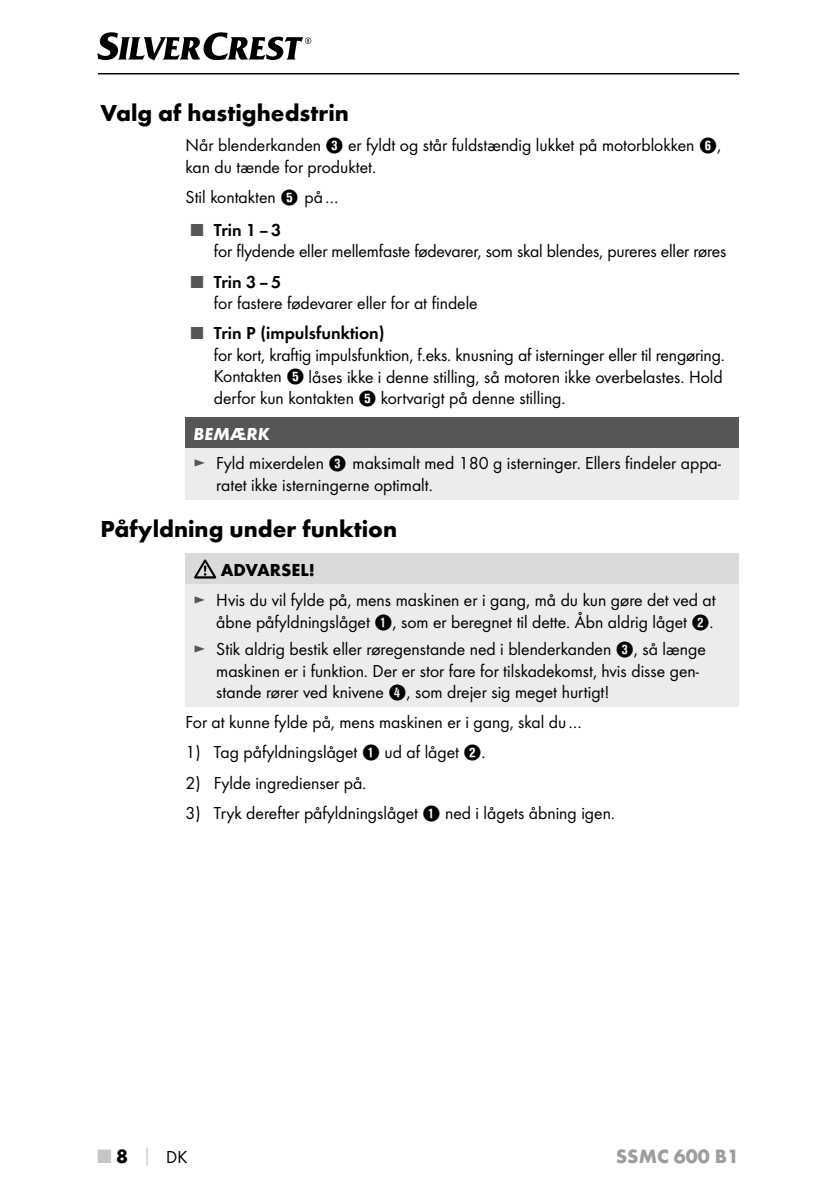
<style>
.page{position:relative;width:840px;height:1191px;background:#fff}
.page>*{position:absolute;margin:0;border:0;box-sizing:border-box;transform-origin:0 0}
.t1{font:700 24px "Futura";color:#000}
.t2{font:700 20px "Futura";color:#9c9d9d}
.t3{font:18px/21.6px "Futura Boo";color:#000}
.t4{font:18px "Futura Dem";color:#000}
.t5{font:700 18px "Futura";color:#000}
.t6{font:italic 700 18px "Futura";color:#fff}
.s1{font-family:"Hako PI Nummern"}
.s2{font-family:"Futura Boo";color:#565656}
.s3{color:#565656}
.s4{font-family:"Futura";font-weight:700;font-size:20px;color:#c5c6c6}
.s5{font-family:"Futura";font-weight:700;font-size:20px}
.s6{font-family:"Futura";font-weight:700;color:#c5c6c6}
</style>
<div class="page">
<hr style="left:98px;top:73px;width:640px;height:1px;background:#000">
<svg style="left:97px;top:32px;width:214px;height:28px"></svg>
<div style="left:185px;top:418px;width:553px;height:30px;background:#565656"></div>
<div style="left:185px;top:448px;width:553px;height:51px;background:#ececed"></div>
<div style="left:185px;top:553px;width:553px;height:31px;background:#dadada"></div>
<div style="left:185px;top:584px;width:553px;height:122px;background:#ececed"></div>
<svg style="left:194px;top:559px;width:22px;height:19px"></svg>
<h1 class="t1" style="left:100px;top:98px;width:250px">Valg af hastighedstrin</h1>
<p class="t3" style="left:185px;top:134px;width:537px">Når blenderkanden <span class="s1">3</span> er fyldt og står fuldstændig lukket på motorblokken <span class="s1">6</span>, kan du tænde for produktet.</p>
<p class="t3" style="left:185px;top:186px;width:154px">Stil kontakten <span class="s1">5</span> på…</p>
<p class="t4" style="left:191px;top:219px;width:92px"><span class="s2">■</span> Trin 1–3</p>
<p class="t3" style="left:214px;top:240px;width:513px">for flydende eller mellemfaste fødevarer, som skal blendes, pureres eller røres</p>
<p class="t4" style="left:191px;top:271px;width:92px"><span class="s2">■</span> Trin 3–5</p>
<p class="t3" style="left:214px;top:292px;width:265px">for fastere fødevarer eller for at findele</p>
<p class="t4" style="left:191px;top:322px;width:195px"><span class="s2">■</span> Trin P (impulsfunktion)</p>
<p class="t3" style="left:214px;top:344px;width:510px;text-align:justify">for kort, kraftig impulsfunktion, f.eks. knusning af isterninger eller til rengøring.<br>Kontakten <span class="s1">5</span> låses ikke i denne stilling, så motoren ikke overbelastes. Hold derfor kun kontakten <span class="s1">5</span> kortvarigt på denne stilling.</p>
<p class="t6" style="left:193px;top:423px;width:78px">BEMÆRK</p>
<p class="t3" style="left:216px;top:452px;width:506px;text-indent:-23px"><span class="s3">►</span> Fyld mixerdelen <span class="s1">3</span> maksimalt med 180 g isterninger. Ellers findeler appa&shy;ratet ikke isterningerne optimalt.</p>
<h1 class="t1" style="left:100px;top:514px;width:298px">Påfyldning under funktion</h1>
<p class="t5" style="left:221px;top:559px;width:96px">ADVARSEL!</p>
<p class="t3" style="left:193px;top:588px;width:523px;text-align:right"><span class="s3">►</span> Hvis du vil fylde på, mens maskinen er i gang, må du kun gøre det ved at åbne påfyldningslåget <span class="s1">1</span>, som er beregnet til dette. Åbn aldrig låget <span class="s1">2</span>.</p>
<p class="t3" style="left:216px;top:638px;width:490px;text-indent:-23px"><span class="s3">►</span> Stik aldrig bestik eller røregenstande ned i blenderkanden <span class="s1">3</span>, så længe maskinen er i funktion. Der er stor fare for tilskadekomst, hvis disse gen&shy;stande rører ved knivene <span class="s1">4</span>, som drejer sig meget hurtigt!</p>
<p class="t3" style="left:185px;top:711px;width:398px">For at kunne fylde på, mens maskinen er i gang, skal du…</p>
<p class="t3" style="left:185px;top:741px;width:299px">1) Tag påfyldningslåget <span class="s1">1</span> ud af låget <span class="s1">2</span>.</p>
<p class="t3" style="left:185px;top:771px;width:180px">2) Fylde ingredienser på.</p>
<p class="t3" style="left:185px;top:801px;width:428px">3) Tryk derefter påfyldningslåget <span class="s1">1</span> ned i lågets åbning igen.</p>
<p class="t3" style="left:98px;top:1145px;width:91px"><span class="s4">■</span> <span class="s5">8</span> <span class="s6">│</span> DK</p>
<p class="t2" style="left:615px;top:1143px;width:125px">SSMC 600 B1</p>
</div>
